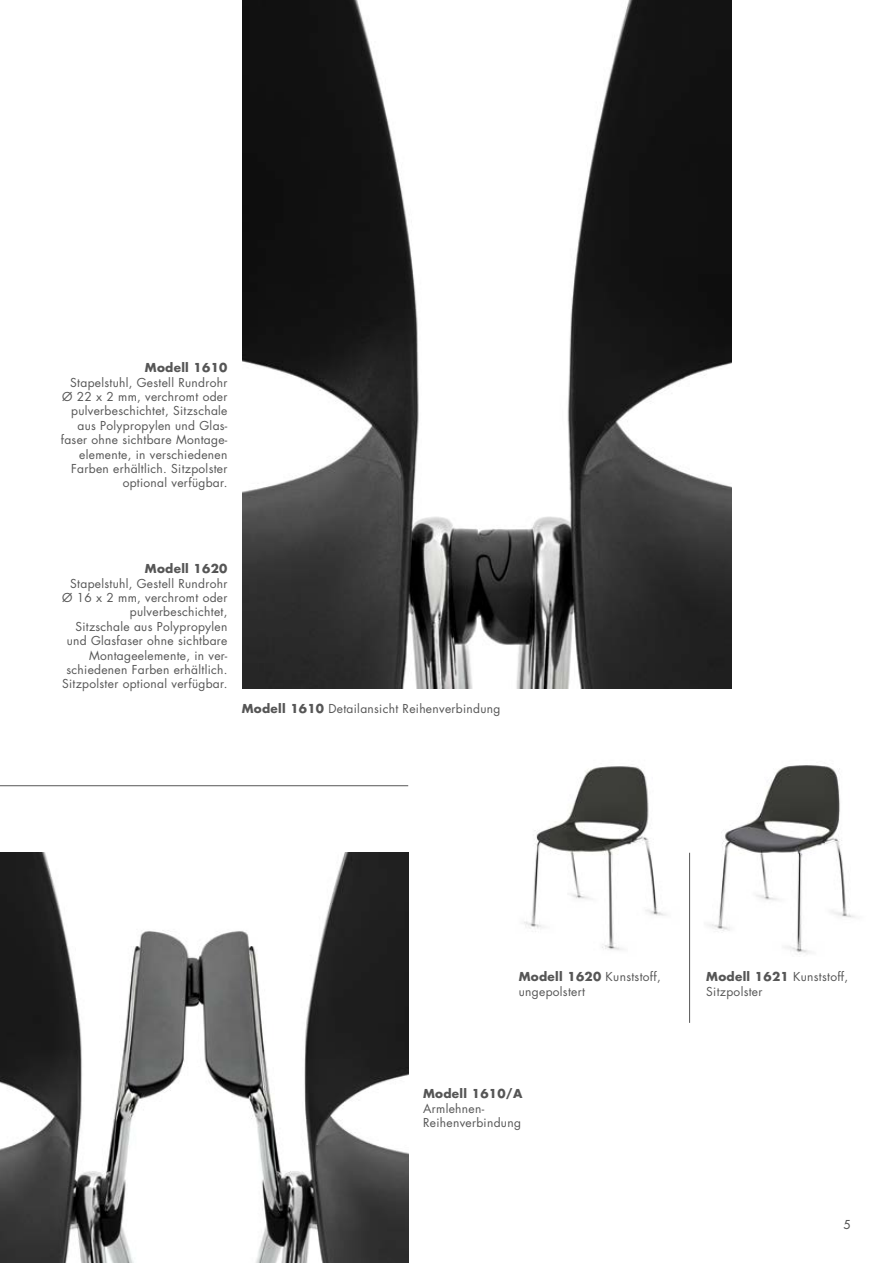
<style>
.page{position:relative;width:893px;height:1263px;background:#fff}
.page>*{position:absolute;margin:0;border:0;box-sizing:border-box;transform-origin:0 0}
.t1{font:12px/14.4px "Futura";letter-spacing:.025em;color:#565656}
.t2{font:700 12px "Futura";letter-spacing:.025em;color:#565656}
.t3{font:12px "Futura";color:#565656}
.s1{font-weight:700}
</style>
<div class="page">
<img style="left:0;top:853px;width:408px;height:410px">
<img style="left:242px;top:0;width:489px;height:689px">
<img style="left:709px;top:765px;width:146px;height:189px">
<img style="left:524px;top:766px;width:142px;height:184px">
<hr style="left:0;top:785px;width:408px;height:1px;background:#565656">
<hr style="left:689px;top:853px;width:1px;height:170px;background:#565656">
<p class="t2" style="left:145px;top:359px;width:84px">Modell 1610</p>
<p class="t1" style="left:61px;top:375px;width:168px;text-align:right">Stapelstuhl, Gestell Rundrohr<br>Ø 22 x 2 mm, verchromt oder pulverbeschichtet, Sitzschale aus Polypropylen und Glas&shy;faser ohne sichtbare Montage&shy;elemente, in verschiedenen<br>Farben erhältlich. Sitzpolster optional verfügbar.</p>
<p class="t2" style="left:145px;top:560px;width:84px">Modell 1620</p>
<p class="t1" style="left:62px;top:576px;width:167px;text-align:right">Stapelstuhl, Gestell Rundrohr<br>Ø 16 x 2 mm, verchromt oder pulverbeschichtet,<br>Sitzschale aus Polypropylen und Glasfaser ohne sichtbare<br>Montageelemente, in ver&shy;schiedenen Farben erhältlich.<br>Sitzpolster optional verfügbar.</p>
<p class="t1" style="left:242px;top:702px;width:260px"><span class="s1">Modell 1610</span> Detailansicht Reihenverbindung</p>
<p class="t1" style="left:519px;top:969px;width:143px"><span class="s1">Modell 1620</span> Kunststoff, ungepolstert</p>
<p class="t1" style="left:706px;top:969px;width:143px"><span class="s1">Modell 1621</span> Kunststoff,<br>Sitzpolster</p>
<p class="t2" style="left:423px;top:1085px;width:101px">Modell 1610/A</p>
<p class="t1" style="left:423px;top:1101px;width:99px">Armlehnen-<br>Reihenverbindung</p>
<p class="t3" style="left:843px;top:1217px;width:8px">5</p>
</div>
